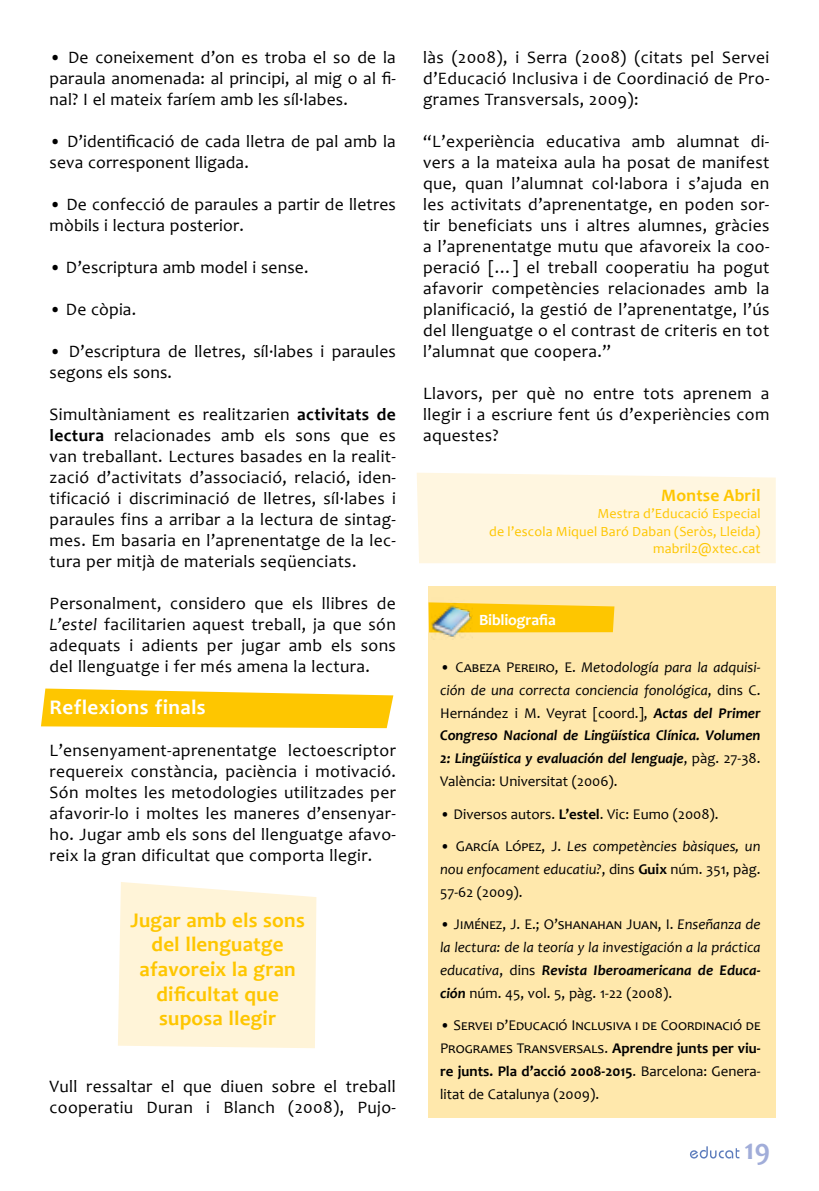
<style>
.page{position:relative;width:819px;height:1191px;background:#fff}
.page>*{position:absolute;margin:0;border:0;box-sizing:border-box;transform-origin:0 0}
.t1{font:700 29.75px "Candara";color:#a1add9}
.t2{font:700 21px/24.5px "Candara";letter-spacing:.01em;color:#fec600;text-align:center}
.t3{font:700 21px "Candara";letter-spacing:.02em;color:#fff}
.t4{font:17.5px/21px "Candara";letter-spacing:.02em;color:#000;text-align:justify}
.t5{font:700 17.5px "Candara";letter-spacing:.01em;color:#fec600}
.t6{font:700 15.75px "Candara";letter-spacing:-.01em;color:#fff}
.t7{font:italic 14.88px/22.8px "Candara";color:#000;text-align:justify}
.t8{font:italic 700 14.88px/22.8px "Candara";color:#000;text-align:justify}
.t9{font:14.88px/22.8px "Candara";color:#000;text-align:justify}
.t10{font:14px/17.5px "Candara";letter-spacing:.01em;color:#fec600;text-align:right}
.s1{font-weight:700}
.s2{font-style:italic}
.s3{font-weight:400;font-style:normal}
.s4{font-weight:400}
.s5{font-style:normal}
.s6{font-weight:700;font-style:normal}
</style>
<div class="page">
<svg style="left:690px;top:1146px;width:49px;height:12px"></svg>
<svg style="left:41px;top:688px;width:352px;height:40px;background:#fecd20"></svg>
<div style="left:428px;top:586px;width:347px;height:531px;background:#ffe8ac"></div>
<svg style="left:428px;top:602px;width:186px;height:30px;background:#fec911"></svg>
<img style="left:431px;top:602px;width:42px;height:36px">
<div style="left:118px;top:882px;width:198px;height:166px;background:#fff4d8"></div>
<div style="left:417px;top:473px;width:358px;height:90px;background:#fff6e0"></div>
<p class="t4" style="left:50px;top:47px;width:348px">• De coneixement d’on es troba el so de la paraula anomenada: al principi, al mig o al fi&shy;nal? I el mateix faríem amb les síl·labes.</p>
<p class="t4" style="left:50px;top:131px;width:348px">• D’identificació de cada lletra de pal amb la seva corresponent lligada.</p>
<p class="t4" style="left:50px;top:194px;width:348px">• De confecció de paraules a partir de lletres mòbils i lectura posterior.</p>
<p class="t4" style="left:50px;top:257px;width:260px">• D’escriptura amb model i sense.</p>
<p class="t4" style="left:50px;top:299px;width:88px">• De còpia.</p>
<p class="t4" style="left:50px;top:341px;width:348px">• D’escriptura de lletres, síl·labes i paraules segons els sons.</p>
<p class="t4" style="left:50px;top:404px;width:348px">Simultàniament es realitzarien <span class="s1">activitats de lectura</span> relacionades amb els sons que es van treballant. Lectures basades en la realit&shy;zació d’activitats d’associació, relació, iden&shy;tificació i discriminació de lletres, síl·labes i paraules fins a arribar a la lectura de sintag&shy;mes. Em basaria en l’aprenentatge de la lec&shy;tura per mitjà de materials seqüenciats.</p>
<p class="t4" style="left:50px;top:593px;width:348px">Personalment, considero que els llibres de <span class="s2">L’estel</span> facilitarien aquest treball, ja que són adequats i adients per jugar amb els sons del llenguatge i fer més amena la lectura.</p>
<p class="t3" style="left:50px;top:694px;width:158px">Reflexions finals</p>
<p class="t4" style="left:50px;top:740px;width:348px">L’ensenyament-aprenentatge lectoescriptor requereix constància, paciència i motivació.<br>Són moltes les metodologies utilitzades per afavorir-lo i moltes les maneres d’ensenyar&shy;ho. Jugar amb els sons del llenguatge afavo&shy;reix la gran dificultat que comporta llegir.</p>
<p class="t2" style="left:130px;top:907px;width:176px">Jugar amb els sons del llenguatge afavoreix la gran dificultat que suposa llegir</p>
<p class="t4" style="left:50px;top:1076px;width:348px">Vull ressaltar el que diuen sobre el treball cooperatiu Duran i Blanch (2008), Pujo-</p>
<p class="t4" style="left:423px;top:47px;width:348px">làs (2008), i Serra (2008) (citats pel Servei d’Educació Inclusiva i de Coordinació de Pro&shy;grames Transversals, 2009):</p>
<p class="t4" style="left:423px;top:131px;width:348px">“L’experiència educativa amb alumnat di&shy;vers a la mateixa aula ha posat de manifest que, quan l’alumnat col·labora i s’ajuda en les activitats d’aprenentatge, en poden sor&shy;tir beneficiats uns i altres alumnes, gràcies a l’aprenentatge mutu que afavoreix la coo&shy;peració […] el treball cooperatiu ha pogut afavorir competències relacionades amb la planificació, la gestió de l’aprenentatge, l’ús del llenguatge o el contrast de criteris en tot l’alumnat que coopera.”</p>
<p class="t4" style="left:423px;top:383px;width:348px">Llavors, per què no entre tots aprenem a llegir i a escriure fent ús d’experiències com aquestes?</p>
<p class="t5" style="left:661px;top:484px;width:101px">Montse Abril</p>
<p class="t10" style="left:489px;top:505px;width:273px">Mestra d’Educació Especial<br>de l’escola Miquel Baró Daban (Seròs, Lleida) mabril2@xtec.cat</p>
<p class="t6" style="left:479px;top:610px;width:78px">Bibliografia</p>
<p class="t8" style="left:440px;top:655px;width:322px"><span class="s3">• Cabeza Pereiro, E.</span> <span class="s4">Metodología para la adquisi&shy;ción de una correcta conciencia fonológica</span><span class="s3">, dins C.<br>Hernández i M. Veyrat [coord.],</span> Actas del Primer Congreso Nacional de Lingüística Clínica. Volumen 2: Lingüística y evaluación del lenguaje<span class="s3">, pàg. 27-38.<br>València: Universitat (2006).</span></p>
<p class="t9" style="left:440px;top:802px;width:280px">• Diversos autors. <span class="s1">L’estel</span>. Vic: Eumo (2008).</p>
<p class="t7" style="left:440px;top:835px;width:322px"><span class="s5">• García López, J.</span> Les competències bàsiques, un nou enfocament educatiu?<span class="s5">, dins</span> <span class="s6">Guix</span> <span class="s5">núm. 351, pàg.<br>57-62 (2009).</span></p>
<p class="t7" style="left:440px;top:913px;width:322px"><span class="s5">• Jiménez, J. E.; O’shanahan Juan, I.</span> Enseñanza de la lectura: de la teoría y la investigación a la práctica educativa<span class="s5">, dins</span> <span class="s1">Revista Iberoamericana de Educa&shy;ción</span> <span class="s5">núm. 45, vol. 5, pàg. 1-22 (2008).</span></p>
<p class="t9" style="left:440px;top:1014px;width:322px">• Servei d’Educació Inclusiva i de Coordinació de Programes Transversals. <span class="s1">Aprendre junts per viu&shy;re junts. Pla d’acció 2008-2015</span>. Barcelona: Genera&shy;litat de Catalunya (2009).</p>
<h1 class="t1" style="left:744px;top:1130px;width:27px">19</h1>
</div>
